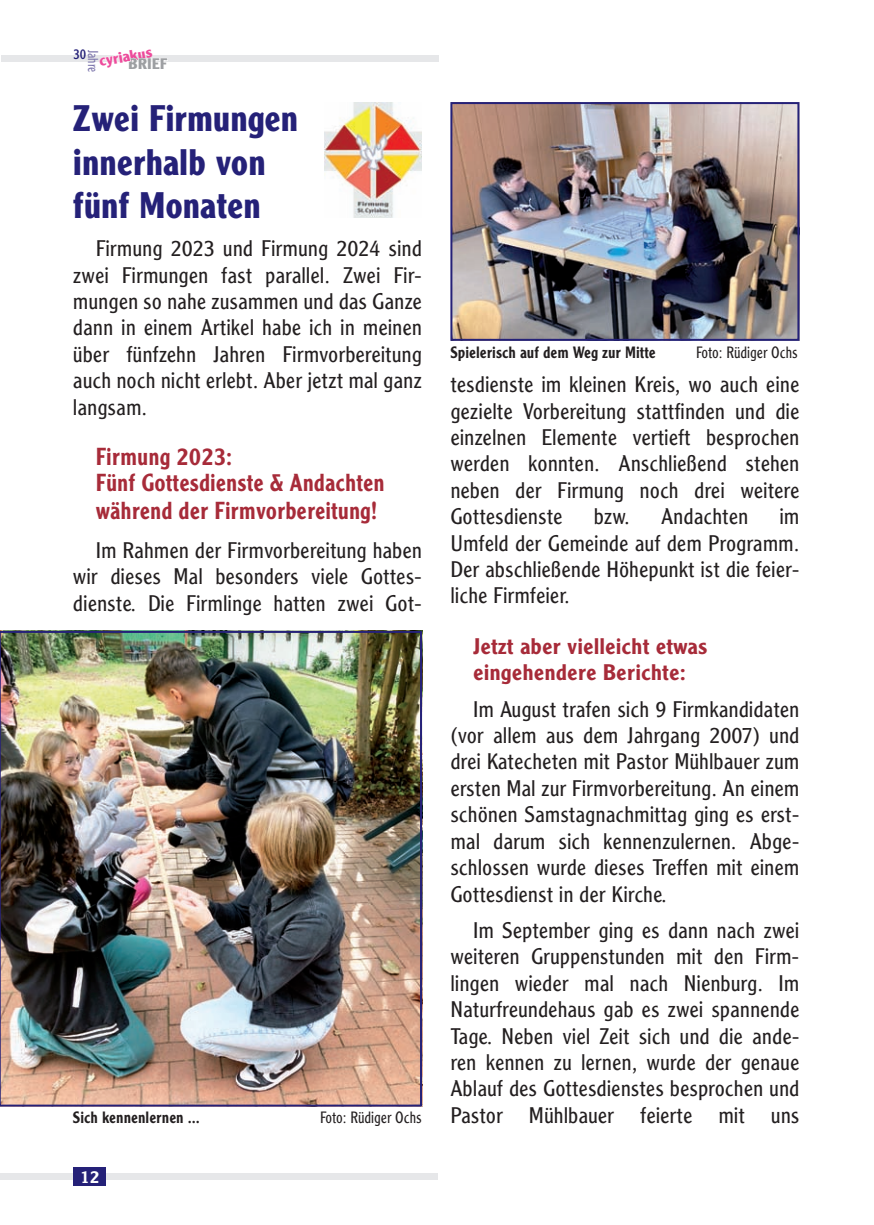
<style>
.page{position:relative;width:874px;height:1225px;background:#fff}
.page>*{position:absolute;margin:0;border:0;box-sizing:border-box;transform-origin:0 0}
.t1{font:700 36px/43.2px "AT Clearface Gothic";color:#252178;scale:.9 1}
.t2{font:500 24px/26px "AT Clearface Gothic";color:#a72b39;scale:.9 1}
.t3{font:300 22px/26.4px "AT Clearface Gothic";color:#231f20;text-align:justify}
.t4{font:500 22px/26.4px "AT Clearface Gothic";color:#a72b39}
.t5{font:500 17.2px "AT Clearface Gothic";color:#fff}
.t6{font:500 16px "AT Clearface Gothic";color:#231f20;scale:.9 1}
.t7{font:300 16px "AT Clearface Gothic";color:#231f20;scale:.9 1}
.t8{font:700 15px "AT Clearface Gothic";color:#ed4c9c}
.t9{font:700 15px "AT Clearface Gothic";color:#9d9fa2}
.t10{font:300 14px "AT Clearface Gothic";color:#7b74ab;scale:.85 1}
.t11{font:14px "AT Clearface Gothic";color:#252178;scale:.85 1}
</style>
<div class="page">
<div style="left:1px;top:56px;width:437px;height:6px;background:#e6e7e9"></div>
<svg style="left:99px;top:55px;width:69px;height:7px"></svg>
<div style="left:0;top:1173px;width:437px;height:6px;background:#e6e7e9"></div>
<div style="left:74px;top:1167px;width:32px;height:18px;background:#252178"></div>
<img style="left:0;top:631px;width:422px;height:475px">
<img style="left:324px;top:102px;width:97px;height:115px">
<img style="left:453px;top:105px;width:343px;height:233px">
<div style="left:450px;top:102px;width:349px;height:239px;border:2px solid #252178"></div>
<p class="t11" style="left:73px;top:45px;width:17px">30</p>
<p class="t8" style="left:97px;top:51px;width:55px;rotate:-10deg">cyriakus</p>
<p class="t10" style="left:101px;top:50px;width:28px;rotate:90deg">Jahre</p>
<p class="t9" style="left:128px;top:54px;width:41px">BRIEF</p>
<h1 class="t1" style="left:73px;top:96px;width:252px">Zwei Firmungen innerhalb von fünf Monaten</h1>
<p class="t3" style="left:73px;top:235px;width:350px;text-indent:23px">Firmung 2023 und Firmung 2024 sind zwei Firmungen fast parallel. Zwei Fir&shy;mungen so nahe zusammen und das Ganze dann in einem Artikel habe ich in meinen über fünfzehn Jahren Firmvorbereitung auch noch nicht erlebt. Aber jetzt mal ganz langsam.</p>
<p class="t2" style="left:96px;top:442px;width:322px">Firmung 2023:<br>Fünf Gottesdienste &amp; Andachten</p>
<p class="t2" style="left:96px;top:497px;width:314px">während der Firmvorbereitung!</p>
<p class="t3" style="left:73px;top:536px;width:350px;text-indent:23px">Im Rahmen der Firmvorbereitung haben wir dieses Mal besonders viele Gottes&shy;dienste. Die Firmlinge hatten zwei Got-</p>
<p class="t6" style="left:450px;top:342px;width:230px">Spielerisch auf dem Weg zur Mitte</p>
<p class="t7" style="left:695px;top:343px;width:114px">Foto: Rüdiger Ochs</p>
<p class="t3" style="left:450px;top:371px;width:350px">tesdienste im kleinen Kreis, wo auch eine gezielte Vorbereitung stattfinden und die einzelnen Elemente vertieft besprochen werden konnten. Anschließend stehen neben der Firmung noch drei weitere Gottesdienste</p>
<p class="t3" style="left:450px;top:503px;width:350px;text-indent:329px">im Umfeld der Gemeinde auf dem Programm.<br>Der abschließende Höhepunkt ist die feier&shy;liche Firmfeier.</p>
<p class="t4" style="left:473px;top:632px;width:236px">Jetzt aber vielleicht etwas eingehendere Berichte:</p>
<p class="t3" style="left:450px;top:695px;width:350px;text-indent:23px">Im August trafen sich 9 Firmkandidaten (vor allem aus dem Jahrgang 2007) und drei Katecheten mit Pastor Mühlbauer zum ersten Mal zur Firmvorbereitung. An einem schönen Samstagnachmittag ging es erst&shy;mal darum sich kennenzulernen. Abge&shy;schlossen wurde dieses Treffen mit einem Gottesdienst in der Kirche.</p>
<p class="t3" style="left:450px;top:916px;width:350px;text-indent:23px">Im September ging es dann nach zwei weiteren Gruppenstunden mit den Firm&shy;lingen wieder mal nach Nienburg. Im Naturfreundehaus gab es zwei spannende Tage. Neben viel Zeit sich und die ande&shy;ren kennen zu lernen, wurde der genaue Ablauf des Gottesdienstes besprochen und</p>
<p class="t3" style="left:593px;top:503px;width:38px">bzw.</p>
<p class="t3" style="left:660px;top:503px;width:89px">Andachten</p>
<p class="t6" style="left:73px;top:1107px;width:142px">Sich kennenlernen ...</p>
<p class="t7" style="left:320px;top:1107px;width:114px">Foto: Rüdiger Ochs</p>
<p class="t3" style="left:450px;top:1101px;width:350px">Pastor Mühlbauer feierte mit uns</p>
<p class="t5" style="left:80px;top:1165px;width:21px">12</p>
</div>
